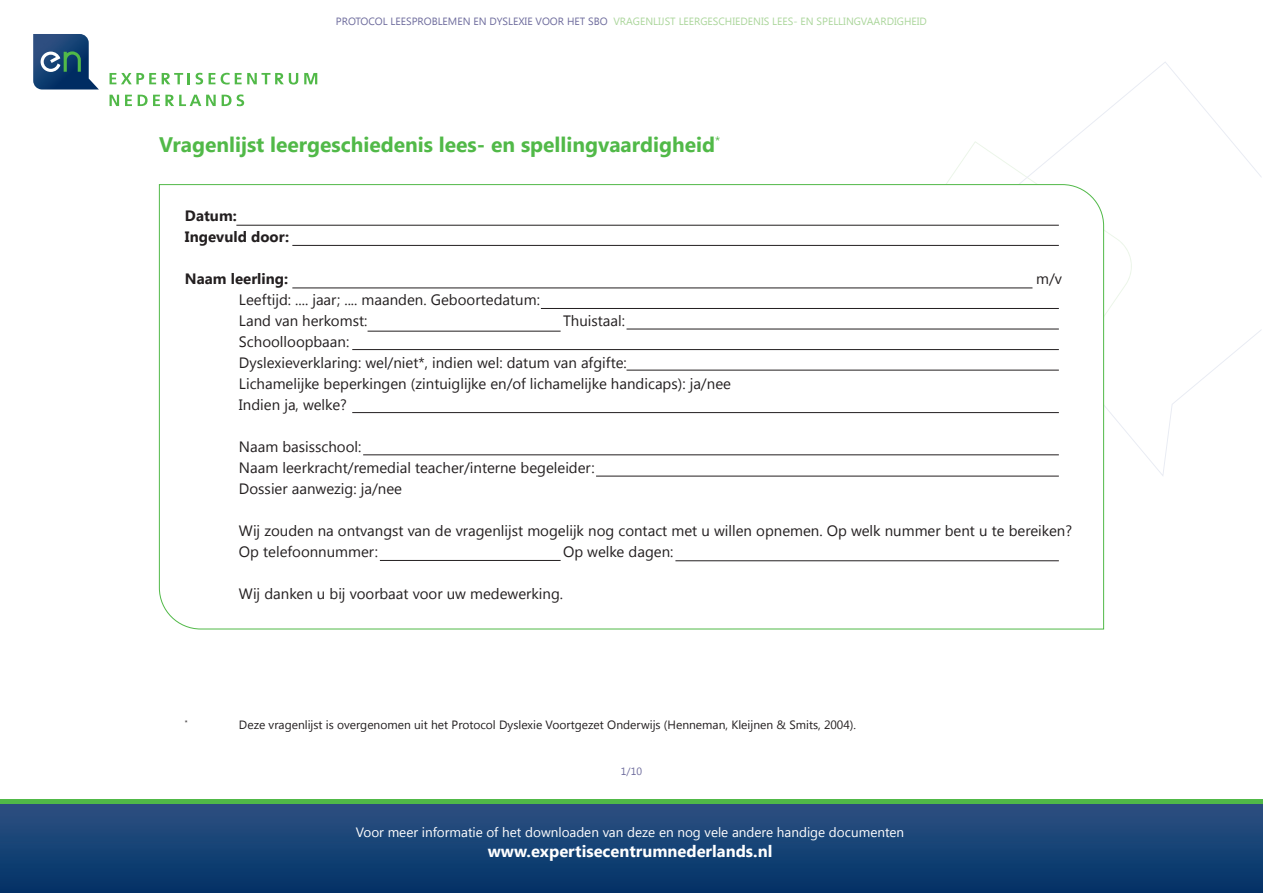
<style>
.page{position:relative;width:1263px;height:893px;background:#fff}
.page>*{position:absolute;margin:0;border:0;box-sizing:border-box;transform-origin:0 0}
.t1{font:700 21px "Segoe UI";color:#51b948}
.t2{font:700 16.5px "Segoe UI";color:#fff}
.t3{font:15px/21px "Segoe UI";color:#231f20}
.t4{font:700 15px/21px "Segoe UI";color:#231f20}
.t5{font:13.5px "Segoe UI";color:#fff}
.t6{font:12px "Segoe UI";color:#231f20}
.t7{font:10.5px "Segoe UI";color:#abd69b}
.t8{font:10.5px "Segoe UI";color:#6d6b9c}
.t9{font:7.05px "Segoe UI";color:#231f20}
.s1{color:#6d6b9c}
</style>
<div class="page">
<img style="left:33px;top:34px;width:66px;height:55px">
<svg style="left:110px;top:95px;width:9px;height:11px"></svg>
<svg style="left:125px;top:95px;width:7px;height:11px"></svg>
<svg style="left:222px;top:94px;width:22px;height:12px"></svg>
<svg style="left:138px;top:95px;width:78px;height:11px"></svg>
<svg style="left:110px;top:73px;width:46px;height:11px"></svg>
<svg style="left:196px;top:73px;width:7px;height:12px"></svg>
<svg style="left:209px;top:73px;width:6px;height:11px"></svg>
<svg style="left:304px;top:73px;width:13px;height:11px"></svg>
<svg style="left:162px;top:73px;width:28px;height:11px"></svg>
<svg style="left:221px;top:73px;width:77px;height:12px"></svg>
<svg style="left:41px;top:51px;width:40px;height:21px"></svg>
<img style="left:0;top:804px;width:1263px;height:89px">
<div style="left:0;top:799px;width:1263px;height:5px;background:#51b948"></div>
<svg style="left:977px;top:62px;width:284px;height:415px"></svg>
<svg style="left:1026px;top:177px;width:45px;height:7px"></svg>
<svg style="left:159px;top:184px;width:945px;height:445px"></svg>
<hr style="left:236px;top:225px;width:823px;height:1px;background:#231f20">
<hr style="left:292px;top:245px;width:767px;height:1px;background:#231f20">
<hr style="left:292px;top:288px;width:740px;height:1px;background:#231f20">
<hr style="left:541px;top:308px;width:518px;height:1px;background:#231f20">
<hr style="left:626px;top:329px;width:433px;height:1px;background:#231f20">
<hr style="left:352px;top:349px;width:707px;height:1px;background:#231f20">
<hr style="left:626px;top:370px;width:433px;height:1px;background:#231f20">
<hr style="left:352px;top:412px;width:707px;height:1px;background:#231f20">
<hr style="left:368px;top:331px;width:193px;height:1px;background:#231f20">
<hr style="left:363px;top:455px;width:696px;height:1px;background:#231f20">
<hr style="left:596px;top:476px;width:463px;height:1px;background:#231f20">
<hr style="left:380px;top:560px;width:181px;height:1px;background:#231f20">
<hr style="left:675px;top:560px;width:384px;height:1px;background:#231f20">
<p class="t7" style="left:336px;top:14px;width:592px"><span class="s1">PROTOCOL LEESPROBLEMEN EN DYSLEXIE VOOR HET SBO</span> VRAGENLIJST LEERGESCHIEDENIS LEES- EN SPELLINGVAARDIGHEID</p>
<h1 class="t1" style="left:159px;top:130px;width:563px">Vragenlijst leergeschiedenis lees- en spellingvaardigheid<sup>*</sup></h1>
<p class="t4" style="left:185px;top:204px;width:106px">Datum:<br>Ingevuld door:</p>
<p class="t4" style="left:185px;top:267px;width:105px">Naam leerling:</p>
<p class="t3" style="left:1036px;top:268px;width:27px">m/v</p>
<p class="t3" style="left:239px;top:289px;width:302px">Leeftijd: .... jaar; .... maanden. Geboortedatum:<br>Land van herkomst:</p>
<p class="t3" style="left:563px;top:310px;width:64px">Thuistaal:</p>
<p class="t3" style="left:239px;top:331px;width:493px">Schoolloopbaan:<br>Dyslexieverklaring: wel/niet*, indien wel: datum van afgifte:<br>Lichamelijke beperkingen (zintuiglijke en/of lichamelijke handicaps): ja/nee Indien ja, welke?</p>
<p class="t3" style="left:239px;top:436px;width:357px">Naam basisschool:<br>Naam leerkracht/remedial teacher/interne begeleider:<br>Dossier aanwezig: ja/nee</p>
<p class="t3" style="left:239px;top:520px;width:834px">Wij zouden na ontvangst van de vragenlijst mogelijk nog contact met u willen opnemen. Op welk nummer bent u te bereiken?<br>Op telefoonnummer:</p>
<p class="t3" style="left:563px;top:541px;width:112px">Op welke dagen:</p>
<p class="t3" style="left:239px;top:583px;width:326px">Wij danken u bij voorbaat voor uw medewerking.</p>
<p class="t9" style="left:185px;top:717px;width:4px">*</p>
<p class="t6" style="left:239px;top:716px;width:619px">Deze vragenlijst is overgenomen uit het Protocol Dyslexie Voortgezet Onderwijs (Henneman, Kleijnen &amp; Smits, 2004).</p>
<p class="t8" style="left:621px;top:764px;width:23px">1/10</p>
<p class="t5" style="left:356px;top:823px;width:550px">Voor meer informatie of het downloaden van deze en nog vele andere handige documenten</p>
<p class="t2" style="left:488px;top:839px;width:286px">www.expertisecentrumnederlands.nl</p>
</div>
